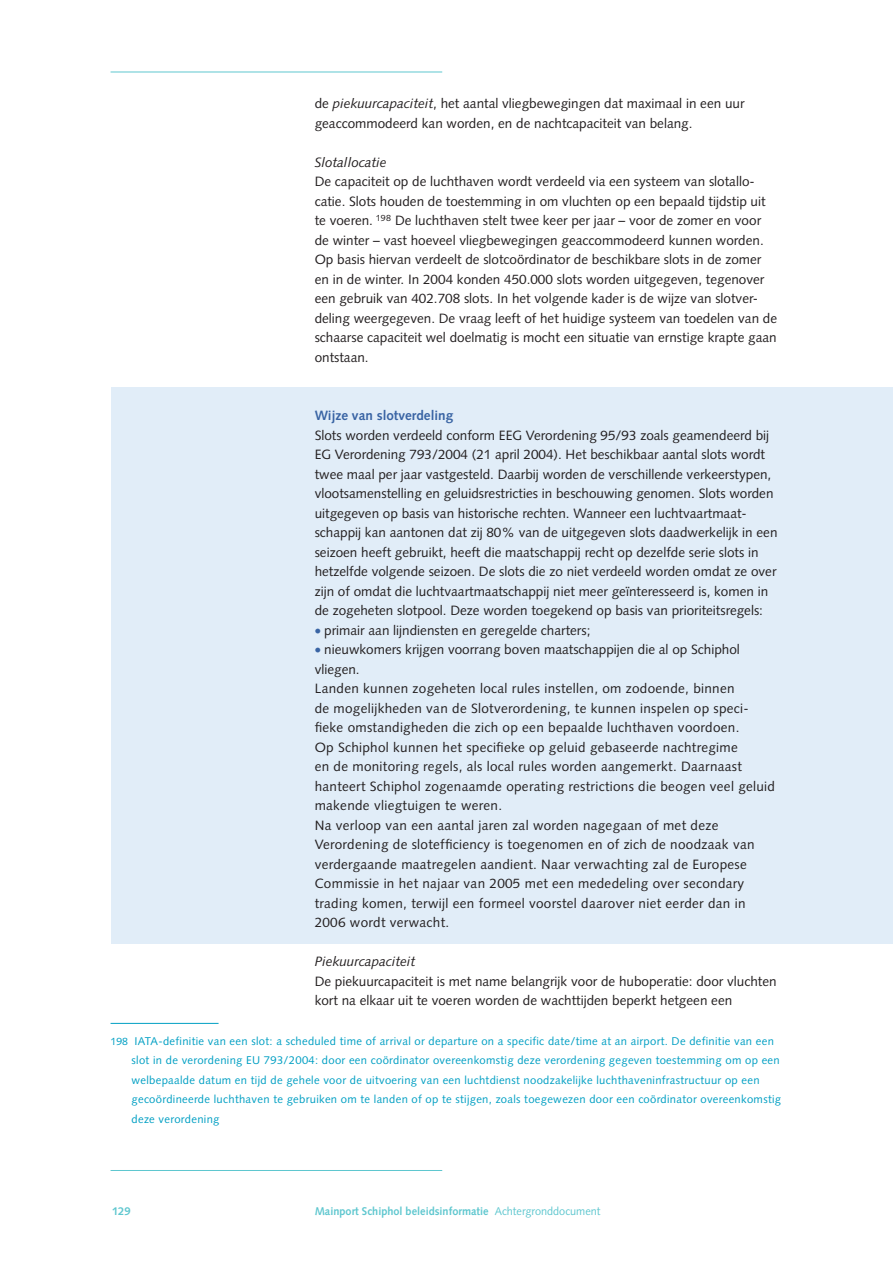
<style>
.page{position:relative;width:893px;height:1263px;background:#fff}
.page>*{position:absolute;margin:0;border:0;box-sizing:border-box;transform-origin:0 0}
.t1{font:13.5px/19.5px "Syntax";color:#231f20}
.t2{font:13.5px/19.5px "Syntax";letter-spacing:.02em;color:#231f20}
.t3{font:italic 13.5px "Syntax";color:#231f20}
.t4{font:700 13.5px "Syntax";color:#3964a4}
.t5{font:11.25px/19.5px "Syntax";letter-spacing:.025em;color:#009fc3}
.t6{font:700 11.25px "Syntax";color:#5fc7cf}
.s1{font-style:italic}
.s2{color:#3964a4}
.s3{font-size:10.5px}
.s4{font-weight:400}
</style>
<div class="page">
<hr style="left:111px;top:72px;width:331px;height:1px;background:#5fc7cf">
<hr style="left:111px;top:1170px;width:331px;height:1px;background:#5fc7cf">
<div style="left:111px;top:387px;width:671px;height:556px;background:#e1edf8"></div>
<hr style="left:111px;top:1023px;width:108px;height:1px;background:#009fc3">
<div style="left:782px;top:387px;width:111px;height:556px;background:#e1edf8"></div>
<p class="t1" style="left:315px;top:94px;width:431px">de <span class="s1">piekuurcapaciteit</span>, het aantal vliegbewegingen dat maximaal in een uur geaccommodeerd kan worden, en de nachtcapaciteit van belang.</p>
<p class="t3" style="left:315px;top:154px;width:74px">Slotallocatie</p>
<p class="t1" style="left:315px;top:172px;width:464px">De capaciteit op de luchthaven wordt verdeeld via een systeem van slotallo&shy;catie. Slots houden de toestemming in om vluchten op een bepaald tijdstip uit te voeren. <sup>198</sup> De luchthaven stelt twee keer per jaar – voor de zomer en voor de winter – vast hoeveel vliegbewegingen geaccommodeerd kunnen worden.<br>Op basis hiervan verdeelt de slotcoördinator de beschikbare slots in de zomer en in de winter. In 2004 konden 450.000 slots worden uitgegeven, tegenover een gebruik van 402.708 slots. In het volgende kader is de wijze van slotver&shy;deling weergegeven. De vraag leeft of het huidige systeem van toedelen van de schaarse capaciteit wel doelmatig is mocht een situatie van ernstige krapte gaan ontstaan.</p>
<p class="t4" style="left:315px;top:408px;width:140px">Wijze van slotverdeling</p>
<p class="t1" style="left:315px;top:425px;width:464px">Slots worden verdeeld conform EEG Verordening 95/93 zoals geamendeerd bij EG Verordening 793/2004 (21 april 2004). Het beschikbaar aantal slots wordt twee maal per jaar vastgesteld. Daarbij worden de verschillende verkeerstypen, vlootsamenstelling en geluidsrestricties in beschouwing genomen. Slots worden uitgegeven op basis van historische rechten. Wanneer een luchtvaartmaat&shy;schappij kan aantonen dat zij 80% van de uitgegeven slots daadwerkelijk in een seizoen heeft gebruikt, heeft die maatschappij recht op dezelfde serie slots in hetzelfde volgende seizoen. De slots die zo niet verdeeld worden omdat ze over zijn of omdat die luchtvaartmaatschappij niet meer geïnteresseerd is, komen in de zogeheten slotpool. Deze worden toegekend op basis van prioriteitsregels:</p>
<p class="t1" style="left:315px;top:620px;width:277px"><span class="s2">•</span> primair aan lijndiensten en geregelde charters;</p>
<p class="t2" style="left:315px;top:640px;width:462px"><span class="s2">•</span> nieuwkomers krijgen voorrang boven maatschappijen die al op Schiphol vliegen.<br>Landen kunnen zogeheten local rules instellen, om zodoende, binnen<br>de mogelijkheden van de Slotverordening, te kunnen inspelen op speci&shy;fieke omstandigheden die zich op een bepaalde luchthaven voordoen.<br>Op Schiphol kunnen het specifieke op geluid gebaseerde nachtregime<br>en de monitoring regels, als local rules worden aangemerkt. Daarnaast hanteert Schiphol zogenaamde operating restrictions die beogen veel geluid makende vliegtuigen te weren.<br>Na verloop van een aantal jaren zal worden nagegaan of met deze Verordening de slotefficiency is toegenomen en of zich de noodzaak van verdergaande maatregelen aandient. Naar verwachting zal de Europese Commissie in het najaar van 2005 met een mededeling over secondary trading komen, terwijl een formeel voorstel daarover niet eerder dan in 2006 wordt verwacht.</p>
<p class="t3" style="left:315px;top:953px;width:102px">Piekuurcapaciteit</p>
<p class="t1" style="left:315px;top:971px;width:463px">De piekuurcapaciteit is met name belangrijk voor de huboperatie: door vluchten kort na elkaar uit te voeren worden de wachttijden beperkt hetgeen een</p>
<p class="t5" style="left:132px;top:1031px;width:651px;text-indent:-21px"><span class="s3">198</span> IATA-definitie van een slot: a scheduled time of arrival or departure on a specific date/time at an airport. De definitie van een slot in de verordening EU 793/2004: door een coördinator overeenkomstig deze verordening gegeven toestemming om op een welbepaalde datum en tijd de gehele voor de uitvoering van een luchtdienst noodzakelijke luchthaveninfrastructuur op een gecoördineerde luchthaven te gebruiken om te landen of op te stijgen, zoals toegewezen door een coördinator overeenkomstig deze verordening</p>
<p class="t6" style="left:112px;top:1204px;width:20px">12 9</p>
<p class="t6" style="left:315px;top:1204px;width:287px">Mainport Schiphol beleidsinformatie <span class="s4">Achtergronddocument</span></p>
</div>
